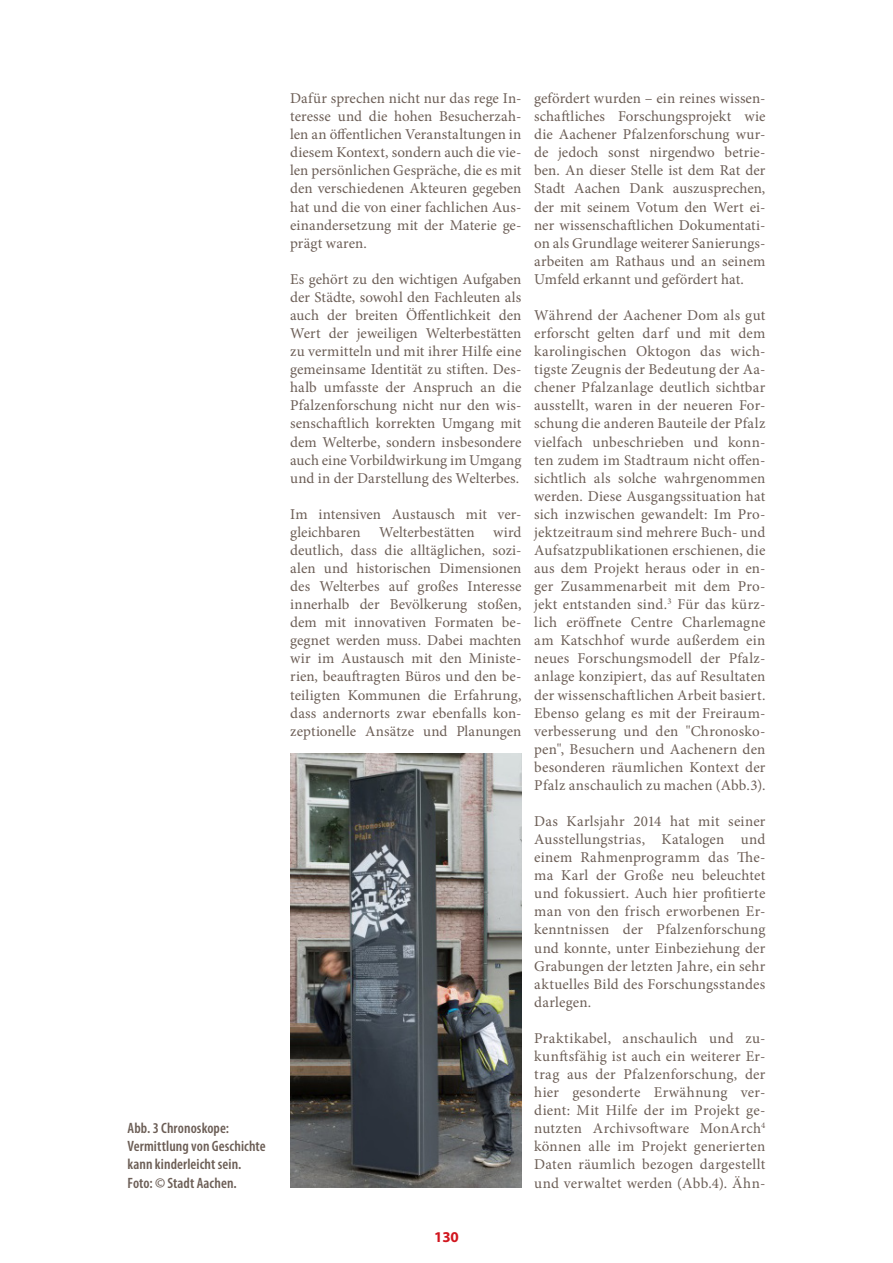
<style>
.page{position:relative;width:893px;height:1263px;background:#fff}
.page>*{position:absolute;margin:0;border:0;box-sizing:border-box;transform-origin:0 0}
.Text{font:15px/18px "Minion Pro";letter-spacing:.01em;color:#6c5e56;text-align:justify}
.Bildunterschrift{font:600 condensed 15px/18px "Myriad Pro";letter-spacing:.005em;color:#6c5e56}
.t1{font:700 15px "Myriad Pro";color:#d1161e}
</style>
<div class="page">
<img style="left:290px;top:754px;width:231px;height:433px">
<p class="Bildunterschrift" style="left:128px;top:1119px;width:140px">Abb. 3 Chronoskope:<br>Vermittlung von Geschichte kann kinderleicht sein.</p>
<p class="Bildunterschrift" style="left:128px;top:1174px;width:111px">Foto: © Stadt Aachen.</p>
<p class="Text" style="left:290px;top:89px;width:233px">Dafür sprechen nicht nur das rege In&shy;teresse und die hohen Besucherzah&shy;len an öffentlichen Veranstaltungen in diesem Kontext, sondern auch die vie&shy;len persönlichen Gespräche, die es mit den verschiedenen Akteuren gegeben hat und die von einer fachlichen Aus&shy;einandersetzung mit der Materie ge&shy;prägt waren.</p>
<p class="Text" style="left:290px;top:270px;width:233px">Es gehört zu den wichtigen Aufgaben der Städte, sowohl den Fachleuten als auch der breiten Öffentlichkeit den Wert der jeweiligen Welterbestätten zu vermitteln und mit ihrer Hilfe eine gemeinsame Identität zu stiften. Des&shy;halb umfasste der Anspruch an die Pfalzenforschung nicht nur den wis&shy;senschaftlich korrekten Umgang mit dem Welterbe, sondern insbesondere auch eine Vorbildwirkung im Umgang und in der Darstellung des Welterbes.</p>
<p class="Text" style="left:290px;top:505px;width:233px">Im intensiven Austausch mit ver&shy;gleichbaren Welterbestätten wird deutlich, dass die alltäglichen, sozi&shy;alen und historischen Dimensionen des Welterbes auf großes Interesse innerhalb der Bevölkerung stoßen, dem mit innovativen Formaten be&shy;gegnet werden muss. Dabei machten wir im Austausch mit den Ministe&shy;rien, beauftragten Büros und den be&shy;teiligten Kommunen die Erfahrung, dass andernorts zwar ebenfalls kon&shy;zeptionelle Ansätze und Planungen</p>
<p class="Text" style="left:534px;top:89px;width:233px">gefördert wurden – ein reines wissen&shy;schaftliches Forschungsprojekt wie die Aachener Pfalzenforschung wur&shy;de jedoch sonst nirgendwo betrie&shy;ben. An dieser Stelle ist dem Rat der Stadt Aachen Dank auszusprechen, der mit seinem Votum den Wert ei&shy;ner wissenschaftlichen Dokumentati&shy;on als Grundlage weiterer Sanierungs&shy;arbeiten am Rathaus und an seinem Umfeld erkannt und gefördert hat.</p>
<p class="Text" style="left:534px;top:306px;width:233px">Während der Aachener Dom als gut erforscht gelten darf und mit dem karolingischen Oktogon das wich&shy;tigste Zeugnis der Bedeutung der Aa&shy;chener Pfalzanlage deutlich sichtbar ausstellt, waren in der neueren For&shy;schung die anderen Bauteile der Pfalz vielfach unbeschrieben und konn&shy;ten zudem im Stadtraum nicht offen&shy;sichtlich als solche wahrgenommen werden. Diese Ausgangssituation hat sich inzwischen gewandelt: Im Pro&shy;jektzeitraum sind mehrere Buch- und Aufsatzpublikationen erschienen, die aus dem Projekt heraus oder in en&shy;ger Zusammenarbeit mit dem Pro&shy;jekt entstanden sind.<sup>3</sup> Für das kürz&shy;lich eröffnete Centre Charlemagne am Katschhof wurde außerdem ein neues Forschungsmodell der Pfalz&shy;anlage konzipiert, das auf Resultaten der wissenschaftlichen Arbeit basiert.<br>Ebenso gelang es mit der Freiraum&shy;verbesserung und den "Chronosko&shy;pen", Besuchern und Aachenern den besonderen räumlichen Kontext der Pfalz anschaulich zu machen (Abb.3).</p>
<p class="Text" style="left:534px;top:812px;width:233px">Das Karlsjahr 2014 hat mit seiner Ausstellungstrias, Katalogen und einem Rahmenprogramm das The&shy;ma Karl der Große neu beleuchtet und fokussiert. Auch hier profitierte man von den frisch erworbenen Er&shy;kenntnissen der Pfalzenforschung und konnte, unter Einbeziehung der Grabungen der letzten Jahre, ein sehr aktuelles Bild des Forschungsstandes darlegen.</p>
<p class="Text" style="left:534px;top:1029px;width:233px">Praktikabel, anschaulich und zu&shy;kunftsfähig ist auch ein weiterer Er&shy;trag aus der Pfalzenforschung, der hier gesonderte Erwähnung ver&shy;dient: Mit Hilfe der im Projekt ge&shy;nutzten Archivsoftware MonArch<sup>4 </sup>können alle im Projekt generierten Daten räumlich bezogen dargestellt und verwaltet werden (Abb.4). Ähn-</p>
<p class="t1" style="left:434px;top:1227px;width:26px">130</p>
</div>
